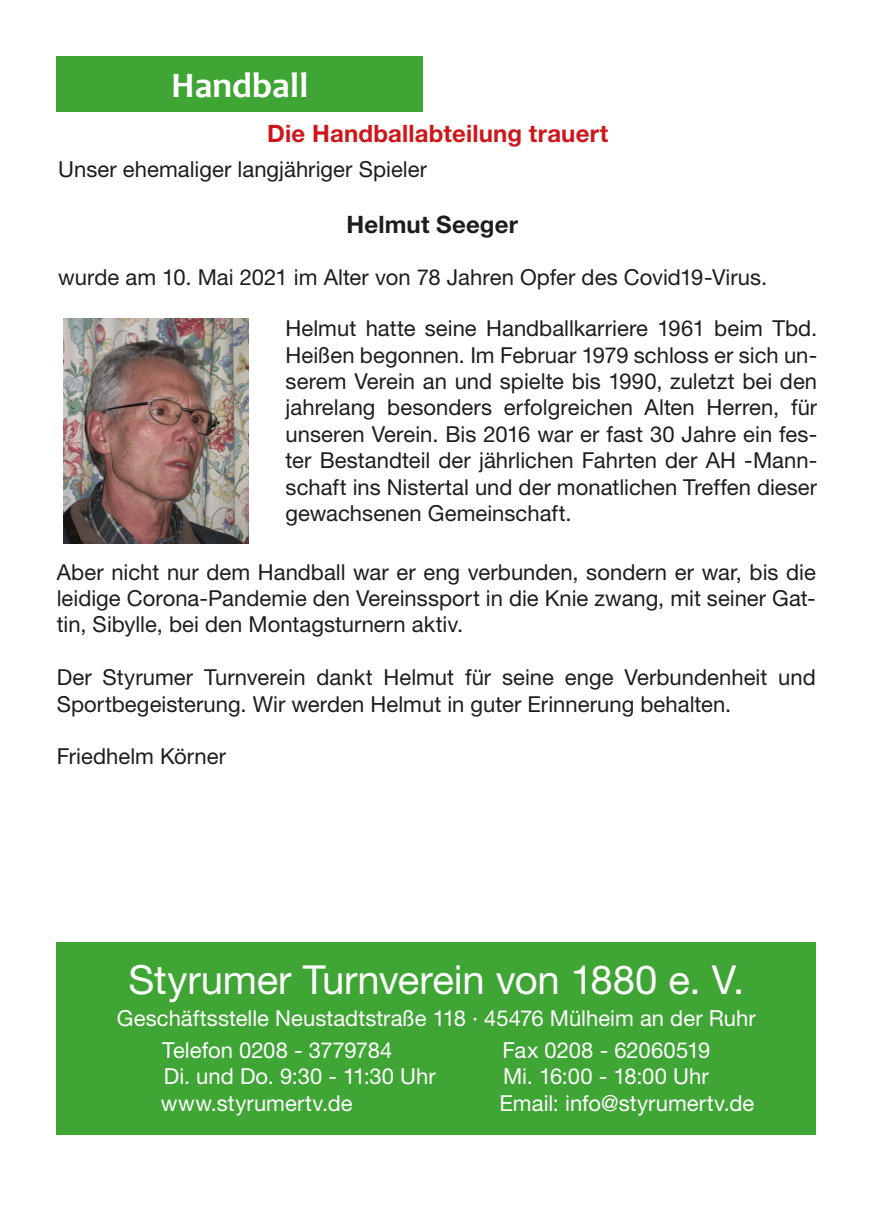
<style>
.page{position:relative;width:874px;height:1225px;background:#fff}
.page>*{position:absolute;margin:0;border:0;box-sizing:border-box;transform-origin:0 0}
.t1{font:40px "Helvetica Neue LT Std";letter-spacing:-.005em;color:#fff}
.t2{font:700 36px "Candara";color:#fff}
.t3{font:700 24px "Helvetica Neue LT Std";letter-spacing:.005em;color:#cd171a}
.t4{font:700 24px "Helvetica Neue LT Std";letter-spacing:.005em;color:#1d1d1b}
.t5{font:22px/26.4px "Helvetica Neue LT Std";color:#1d1d1b;text-align:justify}
.t6{font:22px/32px "Helvetica Neue LT Std";color:#fff}
</style>
<div class="page">
<div style="left:57px;top:57px;width:365px;height:55px;background:#3fa535"></div>
<img style="left:63px;top:318px;width:186px;height:225px">
<div style="left:57px;top:942px;width:758px;height:193px;background:#3fa535"></div>
<h2 class="t2" style="left:171px;top:63px;width:139px">Handball</h2>
<p class="t3" style="left:267px;top:118px;width:342px">Die Handballabteilung trauert</p>
<p class="t5" style="left:58px;top:156px;width:370px">Unser ehemaliger langjähriger Spieler</p>
<p class="t4" style="left:346px;top:209px;width:173px">Helmut Seeger</p>
<p class="t5" style="left:58px;top:264px;width:710px">wurde am 10. Mai 2021 im Alter von 78 Jahren Opfer des Covid19-Virus.</p>
<p class="t5" style="left:285px;top:315px;width:533px">Helmut hatte seine Handballkarriere 1961 beim Tbd.<br>Heißen begonnen. Im Februar 1979 schloss er sich un&shy;serem Verein an und spielte bis 1990, zuletzt bei den jahrelang besonders erfolgreichen Alten Herren, für unseren Verein. Bis 2016 war er fast 30 Jahre ein fes&shy;ter Bestandteil der jährlichen Fahrten der AH -Mann&shy;schaft ins Nistertal und der monatlichen Treffen dieser gewachsenen Gemeinschaft.</p>
<p class="t5" style="left:57px;top:558px;width:760px">Aber nicht nur dem Handball war er eng verbunden, sondern er war, bis die leidige Corona-Pandemie den Vereinssport in die Knie zwang, mit seiner Gat&shy;tin, Sibylle, bei den Montagsturnern aktiv.</p>
<p class="t5" style="left:57px;top:664px;width:760px">Der Styrumer Turnverein dankt Helmut für seine enge Verbundenheit und<br>Sportbegeisterung. Wir werden Helmut in guter Erinnerung behalten.</p>
<p class="t5" style="left:57px;top:743px;width:171px">Friedhelm Körner</p>
<h1 class="t1" style="left:128px;top:955px;width:617px">Styrumer Turnverein von 1880 e. V.</h1>
<p class="t6" style="left:162px;top:1001px;width:594px;text-indent:-45px">Geschäftsstelle Neustadtstraße 118 ∙ 45476 Mülheim an der Ruhr<br>Telefon 0208 - 3779784</p>
<p class="t6" style="left:502px;top:1033px;width:209px">Fax 0208 - 62060519</p>
<p class="t6" style="left:164px;top:1060px;width:273px">Di. und Do. 9:30 - 11:30 Uhr</p>
<p class="t6" style="left:503px;top:1060px;width:207px">Mi. 16:00 - 18:00 Uhr</p>
<p class="t6" style="left:161px;top:1086px;width:193px">www.styrumertv.de</p>
<p class="t6" style="left:499px;top:1086px;width:256px">Email: info@styrumertv.de</p>
</div>
